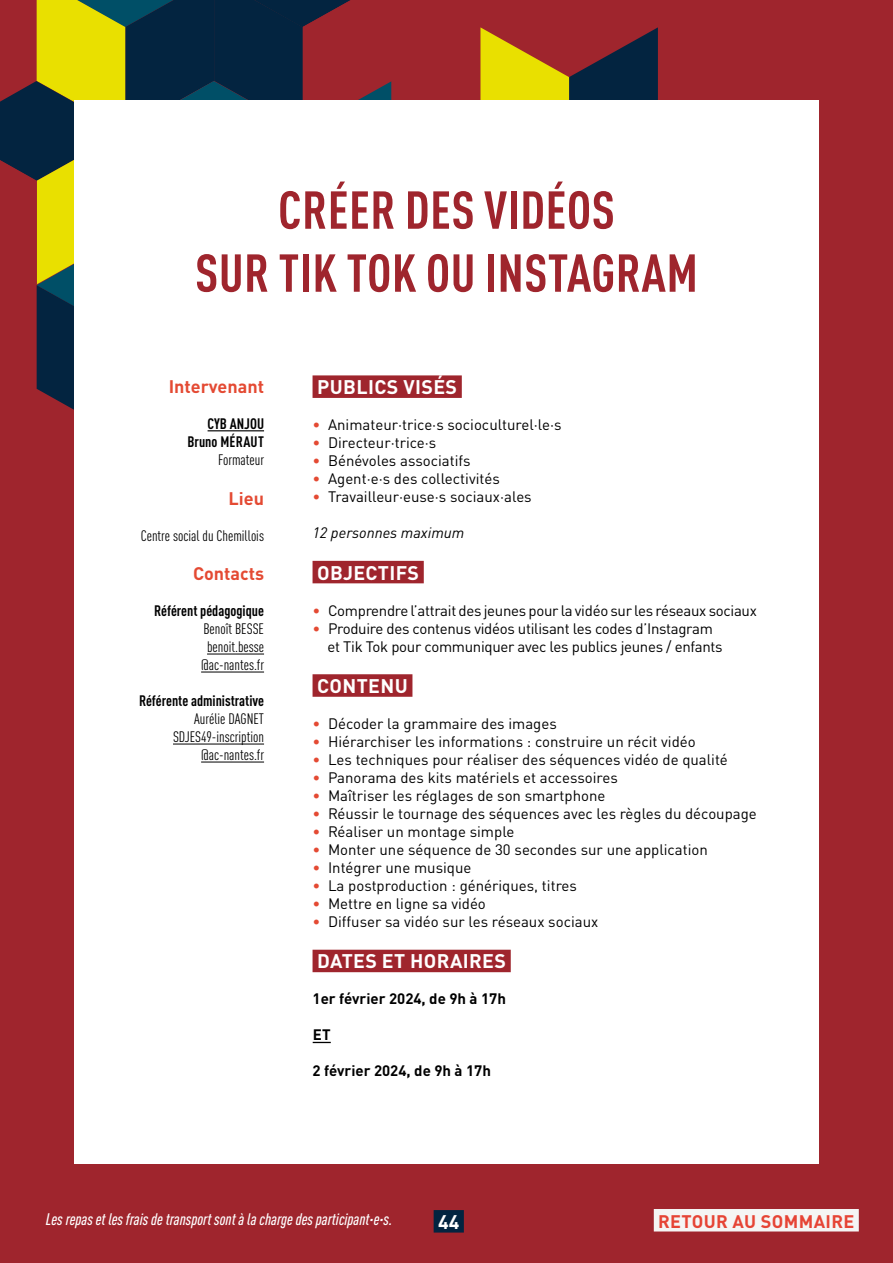
<style>
.page{position:relative;width:893px;height:1263px;background:#9f252d}
.page>*{position:absolute;margin:0;border:0;box-sizing:border-box;transform-origin:0 0}
.t1{font:700 condensed 52.5px/63px "DIN Pro";letter-spacing:.01em;color:#9f252d;text-align:center}
.t2{font:700 19.5px "DIN Pro";letter-spacing:.015em;color:#fff}
.t3{font:700 18px "DIN Pro";color:#e44a33}
.t4{font:700 18px "DIN Pro";letter-spacing:.02em;color:#e64435}
.t5{font:italic 500 condensed 16.5px "DIN Pro";color:#fff}
.t6{font:15px "DIN Pro";color:#000}
.t7{font:15px/18px "DIN Pro";letter-spacing:-.02em;color:#000}
.t8{font:condensed 15px/18px "DIN Pro";color:#000;text-align:center}
.t9{font:700 condensed 15px/18px "DIN Pro";color:#000;text-align:center}
.t10{font:700 15px "DIN Pro";color:#000}
.t11{font:italic 15px "DIN Pro";color:#000}
.s1{color:#e44a33}
</style>
<div class="page">
<div style="left:434px;top:1210px;width:30px;height:22px;background:#032440"></div>
<svg style="left:0;top:0;width:658px;height:410px"></svg>
<div style="left:74px;top:100px;width:745px;height:1063px;background:#fff"></div>
<div style="left:313px;top:375px;width:149px;height:23px;background:#9f252d"></div>
<div style="left:313px;top:561px;width:111px;height:22px;background:#9f252d"></div>
<div style="left:313px;top:674px;width:99px;height:23px;background:#9f252d"></div>
<div style="left:313px;top:950px;width:198px;height:22px;background:#9f252d"></div>
<svg style="left:313px;top:1042px;width:18px;height:1px"></svg>
<hr style="left:208px;top:430px;width:56px;height:1px;background:#000">
<hr style="left:207px;top:654px;width:57px;height:1px;background:#000">
<hr style="left:201px;top:672px;width:63px;height:1px;background:#000">
<hr style="left:173px;top:744px;width:91px;height:1px;background:#000">
<hr style="left:201px;top:762px;width:63px;height:1px;background:#000">
<div style="left:654px;top:1209px;width:205px;height:22px;background:#f5f5f4"></div>
<h1 class="t1" style="left:195px;top:174px;width:504px">Créer des vidéos<br>sur Tik Tok ou Instagram</h1>
<p class="t3" style="left:169px;top:372px;width:97px">INTERVENANT</p>
<p class="t9" style="left:187px;top:413px;width:78px">CY B ANJOU<br>Bruno Méraut</p>
<p class="t8" style="left:218px;top:450px;width:47px">Formateur</p>
<p class="t3" style="left:229px;top:483px;width:37px">LIEU</p>
<p class="t8" style="left:141px;top:525px;width:125px">Centre social du Chemillois</p>
<p class="t3" style="left:193px;top:559px;width:73px">CONTACTS</p>
<p class="t9" style="left:154px;top:601px;width:111px">Référent pédagogique</p>
<p class="t8" style="left:201px;top:619px;width:64px">Benoît BESSE benoit.besse @ac-nantes.fr</p>
<p class="t9" style="left:139px;top:691px;width:126px">Référente administrative</p>
<p class="t8" style="left:173px;top:709px;width:93px;text-align:right">Aurélie DAGN ET<br>SDJES49-inscription @ac-nantes.fr</p>
<h2 class="t2" style="left:317px;top:371px;width:98px">PUBLICS VISÉS</h2>
<p class="t6" style="left:313px;top:413px;width:250px"><span class="s1">•</span> Animateur·trice·s socioculturel·le·s</p>
<p class="t6" style="left:313px;top:431px;width:125px"><span class="s1">•</span> Directeur·trice·s</p>
<p class="t6" style="left:313px;top:449px;width:159px"><span class="s1">•</span> Bénévoles associatifs</p>
<p class="t6" style="left:313px;top:467px;width:189px"><span class="s1">•</span> Agent·e·s des collectivités</p>
<p class="t6" style="left:313px;top:485px;width:221px"><span class="s1">•</span> Travailleur·euse·s sociaux·ales</p>
<p class="t11" style="left:313px;top:521px;width:153px">12 personnes maximum</p>
<h2 class="t2" style="left:317px;top:556px;width:25px">OBJE</h2>
<h2 class="t2" style="left:366px;top:556px;width:53px">CTI FS</h2>
<p class="t7" style="left:313px;top:600px;width:446px"><span class="s1">•</span> Comprendre l’attrait des jeunes pour la vidéo sur les réseaux sociaux</p>
<p class="t7" style="left:328px;top:618px;width:396px;text-indent:-15px"><span class="s1">•</span> Produire des contenus vidéos utilisant les codes d’Instagram et Tik Tok pour communiquer avec les publics jeunes / enfants</p>
<h2 class="t2" style="left:317px;top:670px;width:14px">CONTEN</h2>
<h2 class="t2" style="left:395px;top:670px;width:15px">U</h2>
<p class="t6" style="left:313px;top:712px;width:246px"><span class="s1">•</span> Décoder la grammaire des images</p>
<p class="t6" style="left:313px;top:730px;width:385px"><span class="s1">•</span> Hiérarchiser les informations : construire un récit vidéo</p>
<p class="t6" style="left:313px;top:748px;width:417px"><span class="s1">•</span> Les techniques pour réaliser des séquences vidéo de qualité</p>
<p class="t6" style="left:313px;top:766px;width:307px"><span class="s1">•</span> Panorama des kits matériels et accessoires</p>
<p class="t6" style="left:313px;top:784px;width:294px"><span class="s1">•</span> Maîtriser les réglages de son smartphone</p>
<p class="t6" style="left:313px;top:802px;width:446px"><span class="s1">•</span> Réussir le tournage des séquences avec les règles du découpage</p>
<p class="t6" style="left:313px;top:820px;width:203px"><span class="s1">•</span> Réaliser un montage simple</p>
<p class="t6" style="left:313px;top:838px;width:397px"><span class="s1">•</span> Monter une séquence de 30 secondes sur une application</p>
<p class="t6" style="left:313px;top:856px;width:160px"><span class="s1">•</span> Intégrer une musique</p>
<p class="t6" style="left:313px;top:874px;width:266px"><span class="s1">•</span> La postproduction : génériques, titres</p>
<p class="t6" style="left:313px;top:892px;width:175px"><span class="s1">•</span> Mettre en ligne sa vidéo</p>
<p class="t6" style="left:313px;top:910px;width:287px"><span class="s1">•</span> Diffuser sa vidéo sur les réseaux sociaux</p>
<h2 class="t2" style="left:317px;top:945px;width:37px">DATES</h2>
<h2 class="t2" style="left:382px;top:945px;width:93px">ET HORAIRES</h2>
<p class="t10" style="left:313px;top:986px;width:195px">1ER FÉVRIER 2024, DE 9H À 17H</p>
<p class="t10" style="left:313px;top:1022px;width:10px">ET</p>
<p class="t10" style="left:313px;top:1058px;width:180px">2 FÉVRIER 2024, DE 9H À 17H</p>
<p class="t5" style="left:46px;top:1206px;width:348px">Les repas et les frais de transport sont à la charge des participant·e·s.</p>
<h2 class="t2" style="left:438px;top:1205px;width:23px">44</h2>
<p class="t4" style="left:658px;top:1206px;width:24px">RETO</p>
<p class="t4" style="left:704px;top:1206px;width:71px">UR AU SOMM</p>
<p class="t4" style="left:814px;top:1206px;width:22px">AIRE</p>
</div>
